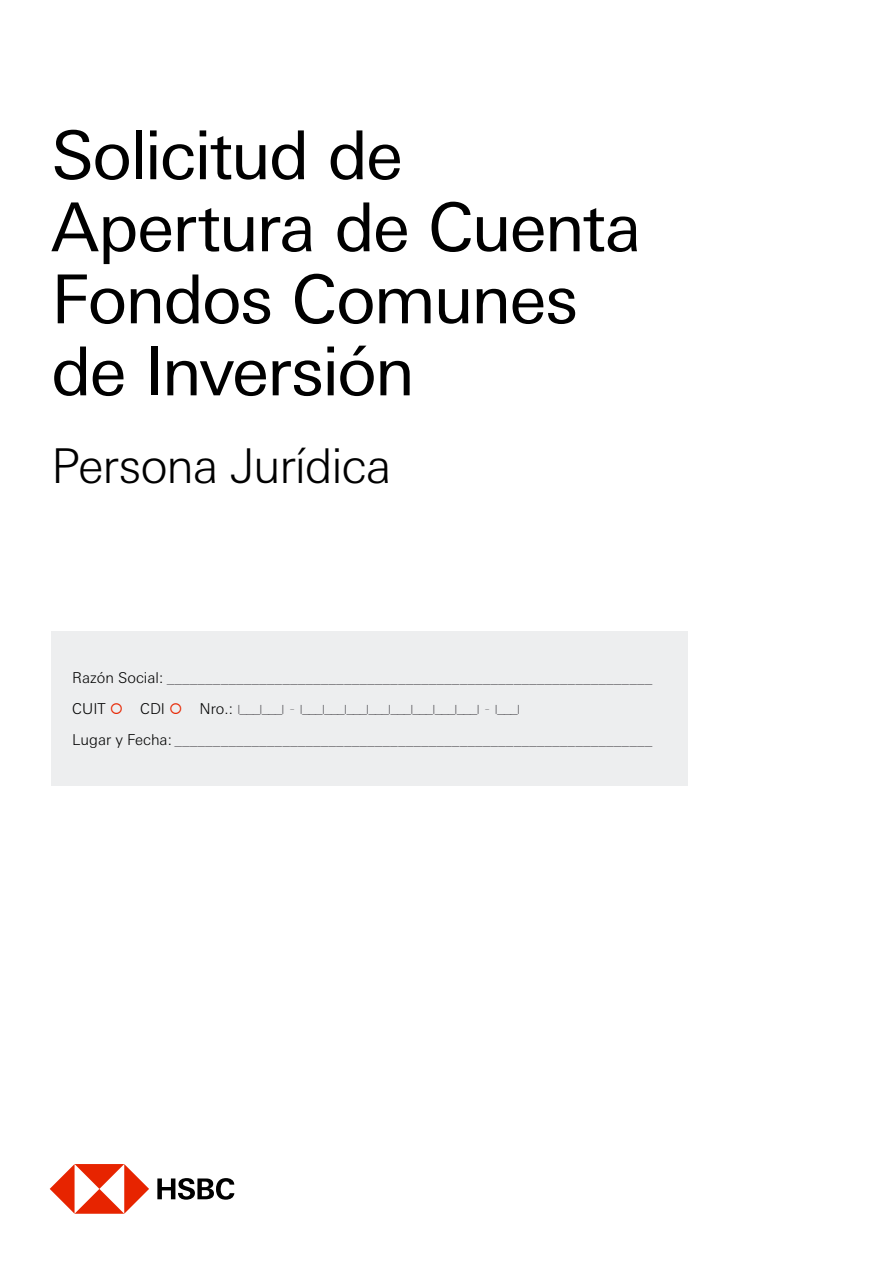
<style>
.page{position:relative;width:893px;height:1263px;background:#fff}
.page>*{position:absolute;margin:0;border:0;box-sizing:border-box;transform-origin:0 0}
.t1{font:67.5px/72px "Univers Nextfor HSBC";letter-spacing:-.03em;color:#000}
.t2{font:300 48px "Univers Nextfor HSBC";letter-spacing:-.025em;color:#000}
.t3{font:300 15px/30px "Univers Nextfor HSBC";color:#6d6c70}
.s1{color:#000}
.s2{color:#e72400}
.s3{font-size:9px}
</style>
<div class="page">
<div style="left:51px;top:631px;width:637px;height:154px;background:#edeeef"></div>
<svg style="left:50px;top:1164px;width:99px;height:50px"></svg>
<svg style="left:157px;top:1178px;width:77px;height:22px"></svg>
<h1 class="t1" style="left:51px;top:119px;width:592px">Solicitud de<br>Apertura de Cuenta<br>Fondos Comunes de I nversión</h1>
<h2 class="t2" style="left:51px;top:438px;width:342px">Persona Jurídica</h2>
<p class="t3" style="left:72px;top:662px;width:582px"><span class="s1">Razón Social:</span> _______________________________________________________________<br><span class="s1">CUIT</span> <span class="s2">○</span> <span class="s1">CDI</span> <span class="s2">○</span> <span class="s1">Nro.:</span> <span class="s3">|</span>___<span class="s3">|</span>___<span class="s3">| - |</span>___<span class="s3">|</span>___<span class="s3">|</span>___<span class="s3">|</span>___<span class="s3">|</span>___<span class="s3">|</span>___<span class="s3">|</span>___<span class="s3">|</span>___<span class="s3">| - |</span>___<span class="s3">|</span></p>
<p class="t3" style="left:72px;top:725px;width:582px"><span class="s1">Lugar y Fecha:</span> ______________________________________________________________</p>
</div>
